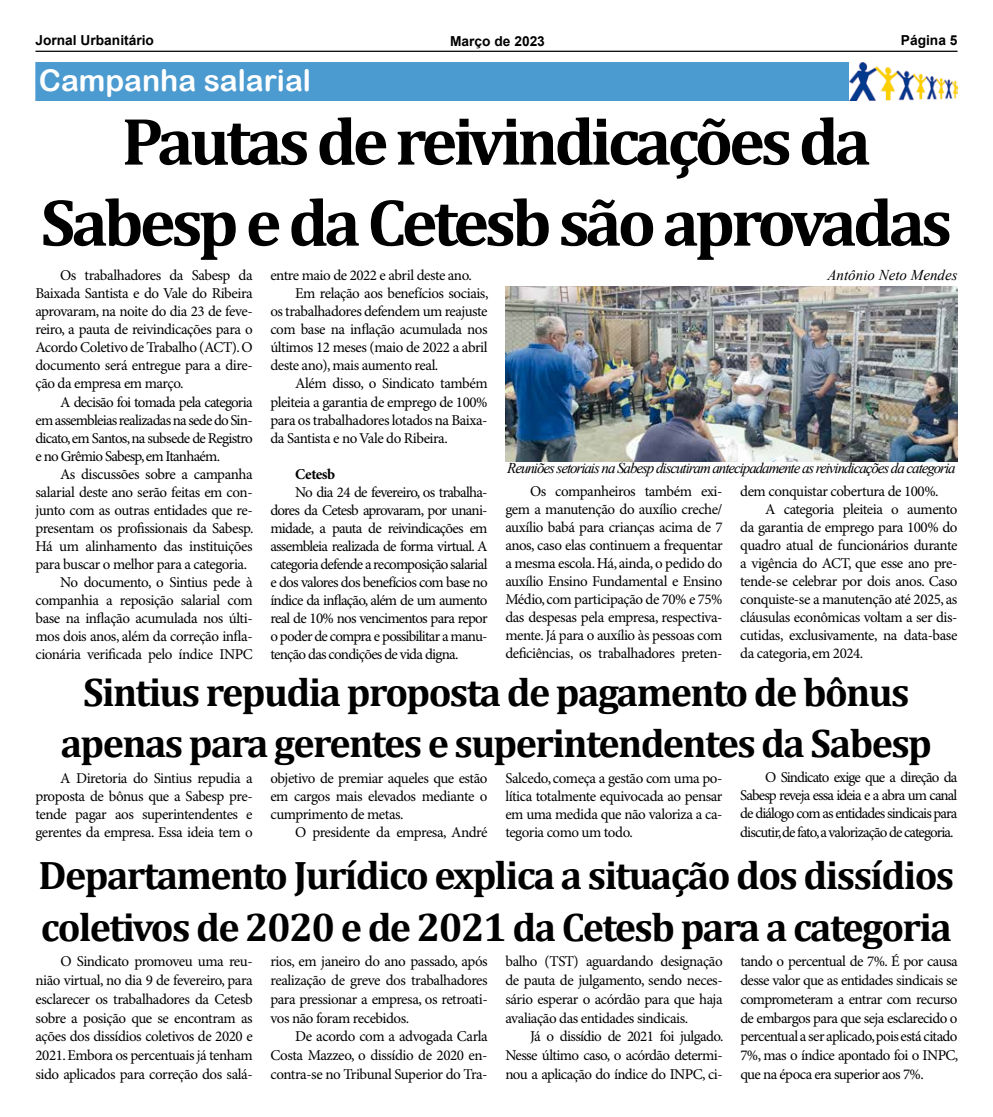
<style>
.page{position:relative;width:993px;height:1117px;background:#fff}
.page>*{position:absolute;margin:0;border:0;box-sizing:border-box;transform-origin:0 0}
.t1{font:700 67.5px/81px "Cambria";letter-spacing:-.06em;color:#000;text-align:center}
.t2{font:700 40px/51.2px "Cambria";letter-spacing:-.04em;color:#000}
.t3{font:30px "Arial Rounded MT Bold";color:#fff}
.t4{font:15px/18px "Minion Pro";letter-spacing:-.03em;color:#000;text-align:justify}
.t5{font:italic 15px "Times New Roman";letter-spacing:-.07em;color:#000}
.t6{font:italic 15px "Times New Roman";color:#000}
.t7{font:700 15px "Minion Pro";letter-spacing:-.03em;color:#000}
.t8{font:700 13.75px "Arial";color:#000}
</style>
<div class="page">
<hr style="left:35px;top:51px;width:922px;height:1px;background:#000">
<img style="left:505px;top:286px;width:452px;height:175px">
<div style="left:35px;top:62px;width:922px;height:39px;background:#4c9bd0"></div>
<img style="left:848px;top:62px;width:109px;height:39px">
<p class="t8" style="left:35px;top:31px;width:120px">Jornal Urbanitário</p>
<p class="t8" style="left:450px;top:31px;width:96px">Março de 2023</p>
<p class="t8" style="left:900px;top:31px;width:58px">Página 5</p>
<h3 class="t3" style="left:39px;top:63px;width:273px">Campanha salarial</h3>
<h1 class="t1" style="left:41px;top:99px;width:912px">Pautas de reivindicações da<br>Sabesp e da Cetesb são aprovadas</h1>
<p class="t4" style="left:35px;top:267px;width:219px;text-indent:25px">Os trabalhadores da Sabesp da Baixada Santista e do Vale do Ribeira aprovaram, na noite do dia 23 de feve&shy;reiro, a pauta de reivindicações para o Acordo Coletivo de Trabalho (ACT). O documento será entregue para a dire&shy;ção da empresa em março.</p>
<p class="t4" style="left:35px;top:393px;width:219px;text-indent:25px">A decisão foi tomada pela categoria em assembleias realizadas na sede do Sin&shy;dicato, em Santos, na subsede de Registro e no Grêmio Sabesp, em Itanhaém.</p>
<p class="t4" style="left:60px;top:465px;width:194px">As discussões sobre a campanha</p>
<p class="t4" style="left:35px;top:483px;width:219px">salarial deste ano serão feitas em con-</p>
<p class="t4" style="left:35px;top:501px;width:219px">junto com as outras entidades que re-</p>
<p class="t4" style="left:35px;top:519px;width:219px">presentam os profissionais da Sabesp.</p>
<p class="t4" style="left:35px;top:537px;width:219px">Há um alinhamento das instituições</p>
<p class="t4" style="left:35px;top:555px;width:213px">para buscar o melhor para a categoria.</p>
<p class="t4" style="left:60px;top:573px;width:194px">No documento, o Sintius pede à</p>
<p class="t4" style="left:35px;top:591px;width:219px">companhia a reposição salarial com</p>
<p class="t4" style="left:35px;top:609px;width:219px">base na inflação acumulada nos últi-</p>
<p class="t4" style="left:35px;top:627px;width:219px">mos dois anos, além da correção infla-</p>
<p class="t4" style="left:35px;top:645px;width:219px">cionária verificada pelo índice INPC</p>
<p class="t6" style="left:827px;top:264px;width:131px">Antônio Neto Mendes</p>
<p class="t4" style="left:270px;top:267px;width:203px">entre maio de 2022 e abril deste ano.</p>
<p class="t4" style="left:295px;top:285px;width:195px">Em relação aos benefícios sociais,</p>
<p class="t4" style="left:270px;top:303px;width:219px">os trabalhadores defendem um reajuste</p>
<p class="t4" style="left:270px;top:321px;width:219px">com base na inflação acumulada nos</p>
<p class="t4" style="left:270px;top:339px;width:219px">últimos 12 meses (maio de 2022 a abril</p>
<p class="t4" style="left:270px;top:357px;width:169px">deste ano), mais aumento real.</p>
<p class="t4" style="left:295px;top:375px;width:194px">Além disso, o Sindicato também</p>
<p class="t4" style="left:270px;top:393px;width:219px">pleiteia a garantia de emprego de 100%</p>
<p class="t4" style="left:270px;top:411px;width:219px">para os trabalhadores lotados na Baixa-</p>
<p class="t4" style="left:270px;top:429px;width:179px">da Santista e no Vale do Ribeira.</p>
<p class="t7" style="left:295px;top:464px;width:41px">Cetesb</p>
<p class="t4" style="left:270px;top:483px;width:219px;text-indent:25px">No dia 24 de fevereiro, os trabalha&shy;dores da Cetesb aprovaram, por unani&shy;midade, a pauta de reivindicações em assembleia realizada de forma virtual. A categoria defende a recomposição salarial e dos valores dos benefícios com base no índice da inflação, além de um aumento real de 10% nos vencimentos para repor o poder de compra e possibilitar a manu&shy;tenção das condições de vida digna.</p>
<p class="t5" style="left:507px;top:457px;width:450px">Reuniões setoriais na Sabesp discutiram antecipadamente as reivindicações da categoria</p>
<p class="t4" style="left:505px;top:482px;width:219px;text-indent:25px">Os companheiros também exi&shy;gem a manutenção do auxílio creche/ auxílio babá para crianças acima de 7 anos, caso elas continuem a frequentar a mesma escola. Há, ainda, o pedido do auxílio Ensino Fundamental e Ensino Médio, com participação de 70% e 75% das despesas pela empresa, respectiva&shy;mente. Já para o auxílio às pessoas com deficiências, os trabalhadores preten-</p>
<p class="t4" style="left:740px;top:482px;width:200px">dem conquistar cobertura de 100%.</p>
<p class="t4" style="left:764px;top:500px;width:194px">A categoria pleiteia o aumento</p>
<p class="t4" style="left:740px;top:518px;width:219px">da garantia de emprego para 100% do</p>
<p class="t4" style="left:740px;top:536px;width:219px">quadro atual de funcionários durante</p>
<p class="t4" style="left:740px;top:554px;width:219px">a vigência do ACT, que esse ano pre-</p>
<p class="t4" style="left:740px;top:572px;width:219px">tende-se celebrar por dois anos. Caso</p>
<p class="t4" style="left:740px;top:590px;width:219px">conquiste-se a manutenção até 2025, as</p>
<p class="t4" style="left:740px;top:608px;width:219px">cláusulas econômicas voltam a ser dis-</p>
<p class="t4" style="left:740px;top:626px;width:219px">cutidas, exclusivamente, na data-base</p>
<p class="t4" style="left:740px;top:644px;width:125px">da categoria, em 2024.</p>
<h2 class="t2" style="left:61px;top:665px;width:872px;text-align:center">Sintius repudia proposta de pagamento de bônus apenas para gerentes e superintendentes da Sabesp</h2>
<p class="t4" style="left:35px;top:769px;width:219px;text-indent:25px">A Diretoria do Sintius repudia a proposta de bônus que a Sabesp pre&shy;tende pagar aos superintendentes e gerentes da empresa. Essa ideia tem o</p>
<p class="t4" style="left:270px;top:769px;width:219px">objetivo de premiar aqueles que estão em cargos mais elevados mediante o cumprimento de metas.</p>
<p class="t4" style="left:505px;top:769px;width:219px">Salcedo, começa a gestão com uma po&shy;lítica totalmente equivocada ao pensar em uma medida que não valoriza a ca&shy;tegoria como um todo.</p>
<p class="t4" style="left:740px;top:769px;width:219px;text-indent:25px">O Sindicato exige que a direção da Sabesp reveja essa ideia e a abra um canal de diálogo com as entidades sindicais para discutir,de fato,a valorização de categoria.</p>
<p class="t4" style="left:295px;top:823px;width:194px">O presidente da empresa, André</p>
<h2 class="t2" style="left:38px;top:848px;width:916px">Departamento Jurídico explica a situação dos dissídios coletivos de 2020 e de 2021 da Cetesb para a categoria</h2>
<p class="t4" style="left:505px;top:952px;width:219px;line-height:18.8px">balho (TST) aguardando designação de pauta de julgamento, sendo neces&shy;sário esperar o acórdão para que haja avaliação das entidades sindicais.</p>
<p class="t4" style="left:505px;top:1027px;width:219px;line-height:18.8px;text-indent:25px">Já o dissídio de 2021 foi julgado.<br>Nesse último caso, o acórdão determi&shy;nou a aplicação do índice do INPC, ci-</p>
<p class="t4" style="left:740px;top:952px;width:219px;line-height:18.8px">tando o percentual de 7%. É por causa desse valor que as entidades sindicais se comprometeram a entrar com recurso de embargos para que seja esclarecido o percentual a ser aplicado, pois está citado 7%, mas o índice apontado foi o INPC, que na época era superior aos 7%.</p>
<p class="t4" style="left:35px;top:952px;width:219px;line-height:18.8px;text-indent:25px">O Sindicato promoveu uma reu&shy;nião virtual, no dia 9 de fevereiro, para esclarecer os trabalhadores da Cetesb sobre a posição que se encontram as ações dos dissídios coletivos de 2020 e 2021. Embora os percentuais já tenham sido aplicados para correção dos salá-</p>
<p class="t4" style="left:270px;top:952px;width:219px;line-height:18.8px">rios, em janeiro do ano passado, após realização de greve dos trabalhadores para pressionar a empresa, os retroati&shy;vos não foram recebidos.</p>
<p class="t4" style="left:270px;top:1027px;width:219px;line-height:18.8px;text-indent:25px">De acordo com a advogada Carla Costa Mazzeo, o dissídio de 2020 en&shy;contra-se no Tribunal Superior do Tra-</p>
</div>
